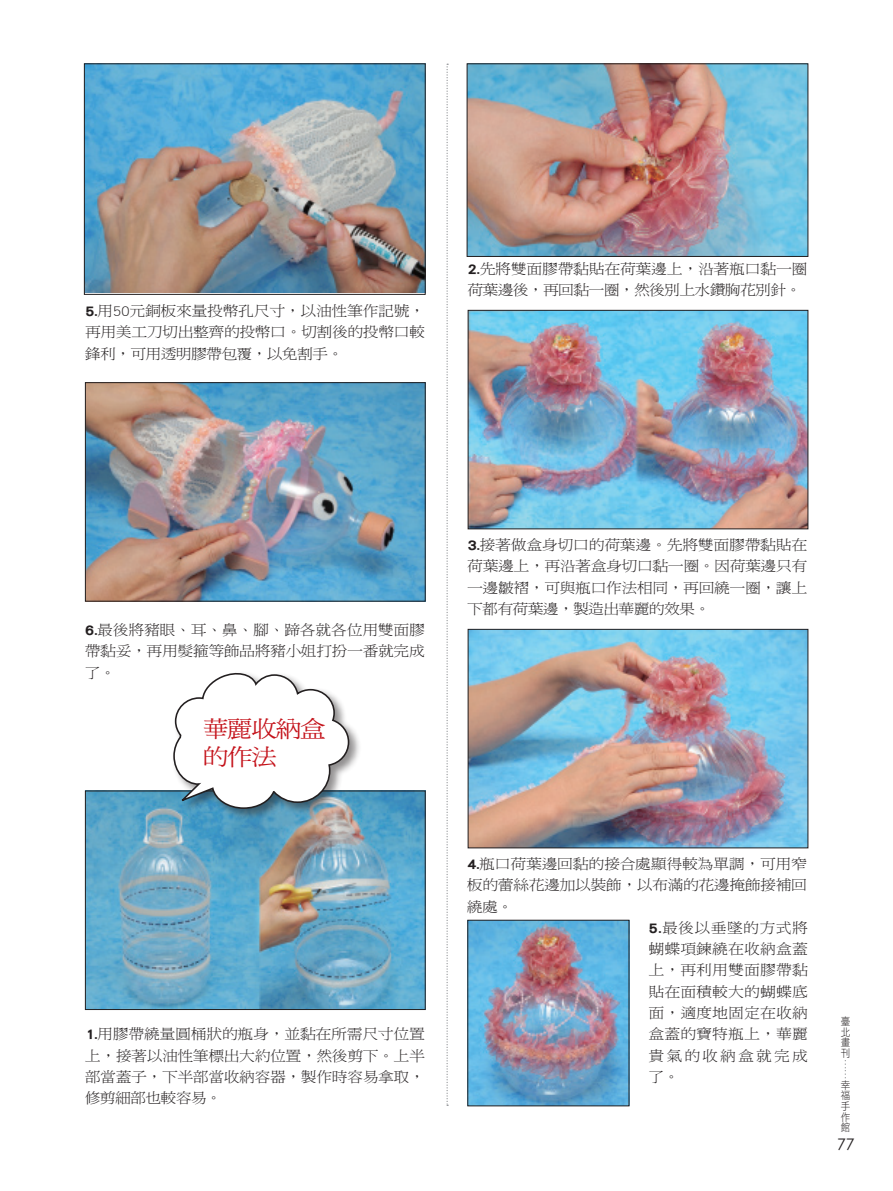
<style>
.page{position:relative;width:893px;height:1191px;background:#fff}
.page>*{position:absolute;margin:0;border:0;box-sizing:border-box;transform-origin:0 0}
.t1{font:22.95px/28.7px "DF Ming Std W5";letter-spacing:-.05em;color:#c4121a;scale:1.11 1}
.t2{font:15.9px "Century Gothic";color:#231f20}
.t3{font:14.4px/21.3px "DF Ming Std W3";letter-spacing:-.03em;color:#231f20;text-align:justify;scale:1.11 1}
.t4{font:10.65px/10.6px "DF Hei Std W3";color:#231f20;scale:.9 1}
.s1{font-family:"DF Hei Std W9"}
.s2{font-family:"DF Hei Std W3"}
.s3{color:#808285}
</style>
<div class="page">
<img style="left:86px;top:66px;width:337px;height:226px">
<img style="left:469px;top:66px;width:337px;height:189px">
<div style="left:467px;top:64px;width:341px;height:193px;border:1px solid #231f20"></div>
<img style="left:87px;top:384px;width:336px;height:215px">
<div style="left:85px;top:382px;width:340px;height:219px;border:1px solid #231f20"></div>
<img style="left:470px;top:312px;width:336px;height:215px">
<div style="left:468px;top:310px;width:340px;height:219px;border:1px solid #231f20"></div>
<img style="left:87px;top:792px;width:336px;height:215px">
<img style="left:470px;top:631px;width:336px;height:215px">
<div style="left:468px;top:629px;width:340px;height:219px;border:1px solid #231f20"></div>
<svg style="left:446px;top:64px;width:2px;height:1042px"></svg>
<img style="left:470px;top:922px;width:157px;height:182px">
<div style="left:171px;top:670px;width:197px;height:157px;background:#231f20;opacity:.5"></div>
<svg style="left:172px;top:670px;width:178px;height:139px"></svg>
<p class="t3" style="left:85px;top:300px;width:308px"><span class="s1">5</span><span class="s2">.</span>用<span class="s2">50</span>元銅板來量投幣孔尺寸，以油性筆作記號，再用美工刀切出整齊的投幣口。切割後的投幣口較鋒利，可用透明膠帶包覆，以免割手。</p>
<p class="t3" style="left:467px;top:258px;width:308px"><span class="s1">2</span><span class="s2">.</span>先將雙面膠帶黏貼在荷葉邊上，沿著瓶口黏一圈荷葉邊後，再回黏一圈，然後別上水鑽胸花別針。</p>
<p class="t3" style="left:85px;top:619px;width:308px"><span class="s1">6</span><span class="s2">.</span>最後將豬眼、耳、鼻、腳、蹄各就各位用雙面膠帶黏妥，再用髮箍等飾品將豬小姐打扮一番就完成了。</p>
<p class="t1" style="left:203px;top:713px;width:112px">華麗收納盒的作法</p>
<p class="t3" style="left:85px;top:1023px;width:308px"><span class="s1">1</span><span class="s2">.</span>用膠帶繞量圓桶狀的瓶身，並黏在所需尺寸位置上，接著以油性筆標出大約位置，然後剪下。上半部當蓋子，下半部當收納容器，製作時容易拿取，修剪細部也較容易。</p>
<p class="t3" style="left:467px;top:534px;width:308px"><span class="s1">3</span><span class="s2">.</span>接著做盒身切口的荷葉邊。先將雙面膠帶黏貼在荷葉邊上，再沿著盒身切口黏一圈。因荷葉邊只有一邊皺褶，可與瓶口作法相同，再回繞一圈，讓上下都有荷葉邊，製造出華麗的效果。</p>
<p class="t3" style="left:467px;top:853px;width:308px"><span class="s1">4</span><span class="s2">.</span>瓶口荷葉邊回黏的接合處顯得較為單調，可用窄板的蕾絲花邊加以裝飾，以布滿的花邊掩飾接補回繞處。</p>
<p class="t3" style="left:648px;top:917px;width:145px"><span class="s1">5</span><span class="s2">.</span>最後以垂墜的方式將蝴蝶項鍊繞在收納盒蓋上，再利用雙面膠帶黏貼在面積較大的蝴蝶底面，適度地固定在收納盒蓋的寶特瓶上，華麗貴氣的收納盒就完成了。</p>
<p class="t4" style="left:841px;top:1015px;width:12px">臺北畫刊<span class="s3">… …</span>幸福手作館</p>
<p class="t2" style="left:837px;top:1135px;width:19px">77</p>
</div>
